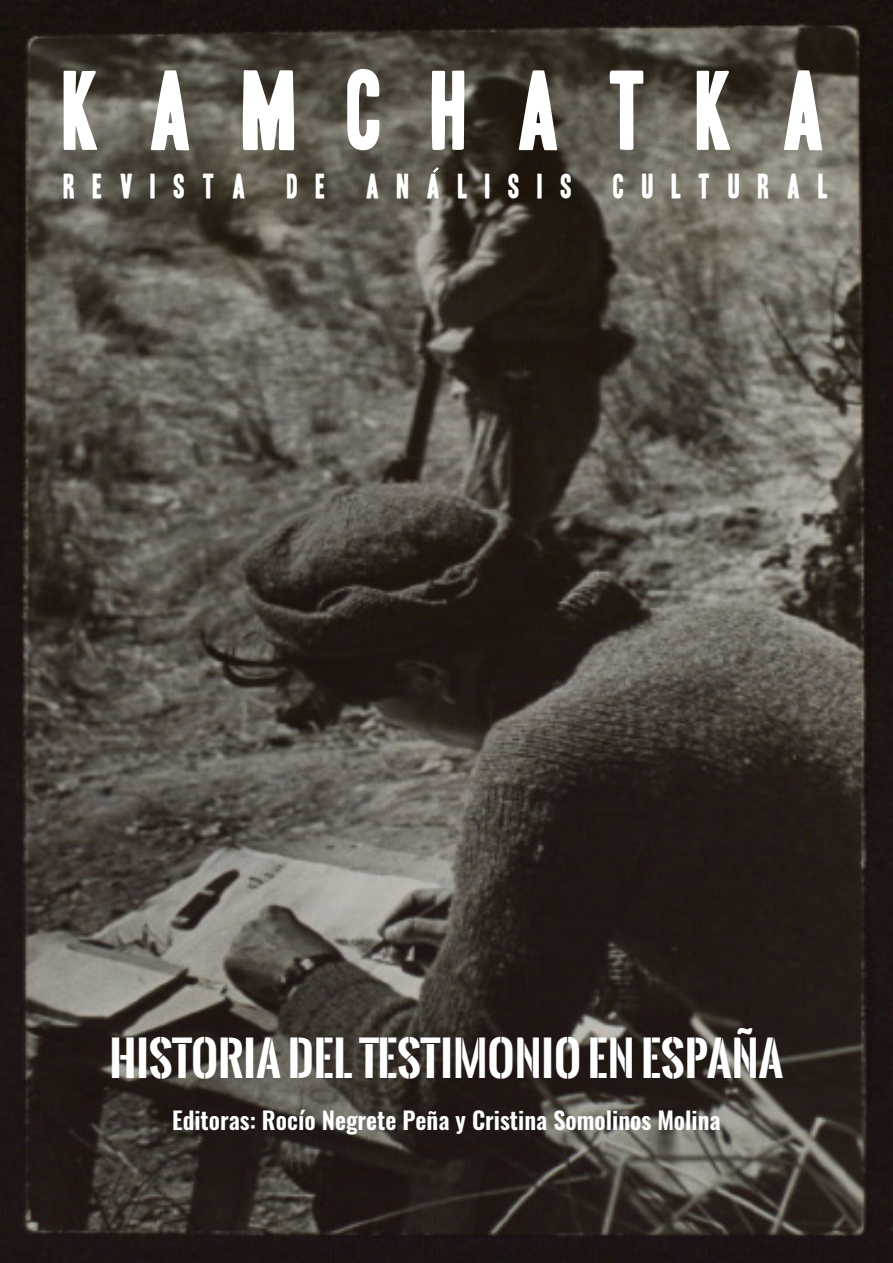
<style>
.page{position:relative;width:893px;height:1263px;background:#fff}
.page>*{position:absolute;margin:0;border:0;box-sizing:border-box;transform-origin:0 0}
.t1{font:97.5px "Headline One HPLHS";letter-spacing:.5em;color:#fff}
.t2{font:700 46.5px "Oswald Stencil";color:#fff}
.t3{font:30px "Headline One HPLHS";letter-spacing:.59em;color:#fff}
.Bibliografía{font:600 24px "Oswald";color:#fff}
</style>
<div class="page">
<img style="left:0;top:0;width:893px;height:1263px">
<svg style="left:430px;top:165px;width:11px;height:10px"></svg>
<p class="t1" style="left:64px;top:64px;width:764px">KAMCHATKA</p>
<p class="t3" style="left:64px;top:172px;width:184px">REVISTA</p>
<p class="t3" style="left:287px;top:172px;width:40px">D E</p>
<p class="t3" style="left:366px;top:172px;width:208px">ANALISIS</p>
<p class="t3" style="left:613px;top:172px;width:216px">CULTURAL</p>
<p class="t2" style="left:109px;top:1025px;width:676px">HISTORIA DEL TESTIMONIO EN ESPAÑA</p>
<p class="Bibliografía" style="left:172px;top:1104px;width:550px">Editoras: Rocío Negrete Peña y Cristina Somolinos Molina</p>
</div>
